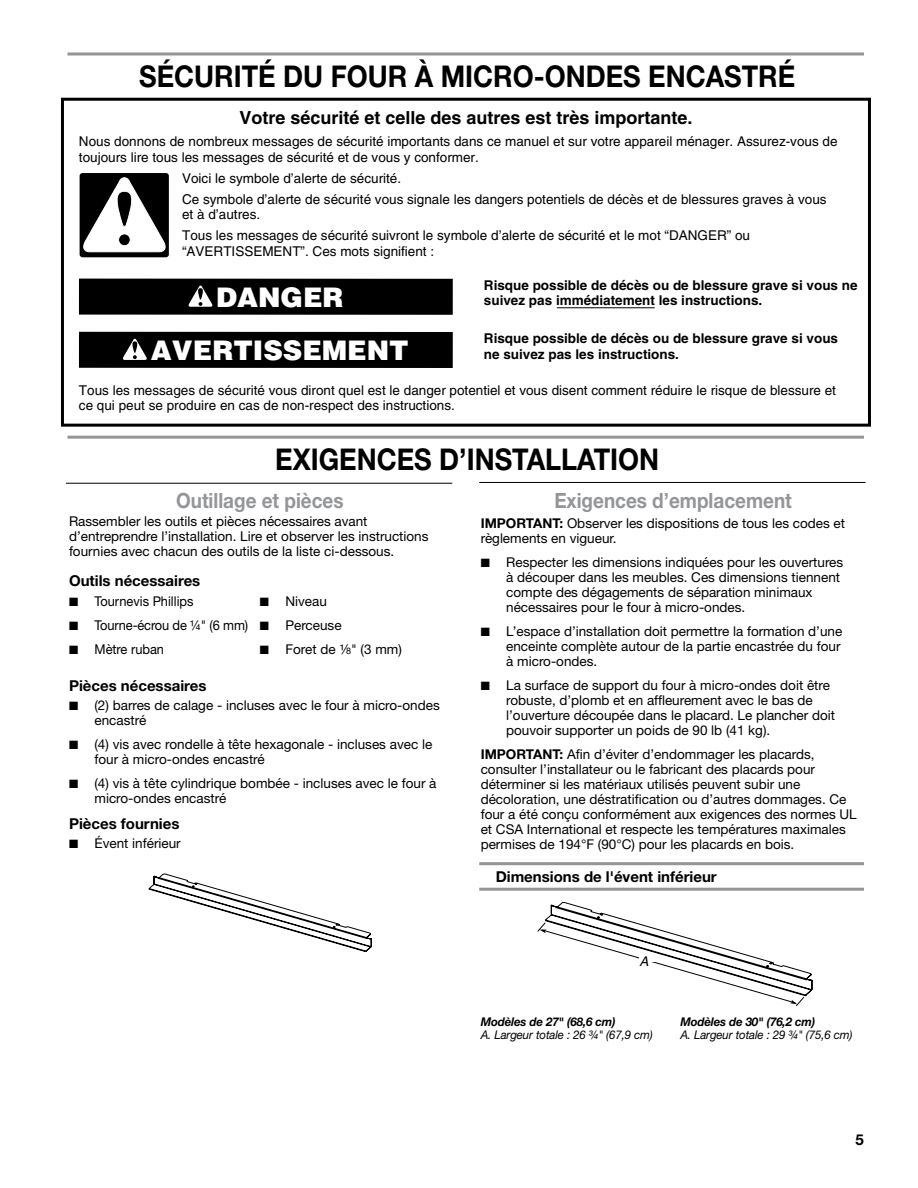
<style>
.page{position:relative;width:918px;height:1188px;background:#fff}
.page>*{position:absolute;margin:0;border:0;box-sizing:border-box;transform-origin:0 0}
.t1{font:700 30px "Helvetica Neue LT Std";color:#000;scale:.9 1}
.t2{font:900 27px "Helvetica";color:#fff}
.t3{font:700 21px "Helvetica Neue LT Std";color:#939598;scale:.9 1}
.t4{font:700 18px "Helvetica";color:#000}
.t5{font:700 15px "Helvetica Neue LT Std";color:#000}
.t6{font:700 15px "Helvetica Neue LT Std";color:#000}
.t7{font:13.5px/15px "Helvetica Neue LT Std";color:#000}
.t8{font:13.5px/15.8px "Helvetica";color:#000}
.t9{font:700 13.5px/15.8px "Helvetica";color:#000}
.t10{font:13.5px "Helvetica Neue LT Std";color:#000;scale:.95 1}
.t11{font:italic 13.5px "Helvetica";color:#000}
.t12{font:italic 12px "Helvetica Neue LT Std";letter-spacing:-.01em;color:#000;scale:.96 1}
.t13{font:italic 700 12px "Helvetica Neue LT Std";letter-spacing:-.01em;color:#000;scale:.96 1}
.s1{font-weight:700}
.s2{font-size:9px}
</style>
<div class="page">
<svg style="left:330px;top:97px;width:206px;height:1px"></svg>
<svg style="left:68px;top:52px;width:796px;height:4px;background:#adafb1"></svg>
<svg style="left:474px;top:435px;width:186px;height:1px"></svg>
<hr style="left:68px;top:436px;width:796px;height:3px;background:#939598">
<hr style="left:66px;top:483px;width:386px;height:1px;background:#000">
<hr style="left:479px;top:482px;width:387px;height:1px;background:#000">
<hr style="left:479px;top:862px;width:385px;height:3px;background:#939598">
<hr style="left:479px;top:888px;width:385px;height:3px;background:#939598">
<hr style="left:557px;top:307px;width:98px;height:1px;background:#000">
<div style="left:61px;top:98px;width:810px;height:329px;border:3px solid #000"></div>
<svg style="left:81px;top:174px;width:87px;height:82px"></svg>
<div style="left:80px;top:173px;width:89px;height:84px;border:3px solid #000;border-radius:2px"></div>
<svg style="left:81px;top:178px;width:87px;height:74px"></svg>
<div style="left:79px;top:332px;width:374px;height:36px;background:#000"></div>
<div style="left:79px;top:279px;width:374px;height:36px;background:#000"></div>
<svg style="left:188px;top:285px;width:25px;height:22px"></svg>
<svg style="left:123px;top:339px;width:24px;height:21px"></svg>
<svg style="left:149px;top:874px;width:223px;height:78px"></svg>
<svg style="left:538px;top:902px;width:275px;height:104px"></svg>
<div style="left:639px;top:954px;width:18px;height:7px;background:#fff"></div>
<h1 class="t1" style="left:139px;top:58px;width:730px">SÉCURITÉ DU FOUR À MICRO-ONDES ENCASTRÉ</h1>
<h3 class="t4" style="left:239px;top:107px;width:455px">Votre sécurité et celle des autres est très importante.</h3>
<p class="t8" style="left:79px;top:134px;width:760px">Nous donnons de nombreux messages de sécurité importants dans ce manuel et sur votre appareil ménager. Assurez-vous de toujours lire tous les messages de sécurité et de vous y conformer.</p>
<p class="t8" style="left:182px;top:167px;width:646px;line-height:21px">Voici le symbole d’alerte de sécurité.<br>Ce symbole d’alerte de sécurité vous signale les dangers potentiels de décès et de blessures graves à vous</p>
<p class="t8" style="left:182px;top:204px;width:569px;line-height:21px">et à d’autres.<br>Tous les messages de sécurité suivront le symbole d’alerte de sécurité et le mot “DANGER” ou</p>
<p class="t8" style="left:182px;top:244px;width:254px">“AVERTISSEMENT”. Ces mots signifient :</p>
<p class="t9" style="left:484px;top:277px;width:375px">Risque possible de décès ou de blessure grave si vous ne suivez pas immédiatement les instructions.</p>
<p class="t9" style="left:484px;top:330px;width:356px">Risque possible de décès ou de blessure grave si vous ne suivez pas les instructions.</p>
<p class="t8" style="left:79px;top:382px;width:759px">Tous les messages de sécurité vous diront quel est le danger potentiel et vous disent comment réduire le risque de blessure et ce qui peut se produire en cas de non-respect des instructions.</p>
<h2 class="t2" style="left:216px;top:279px;width:129px">DANGER</h2>
<h2 class="t2" style="left:151px;top:333px;width:259px">AVERTISSEMENT</h2>
<h1 class="t1" style="left:275px;top:441px;width:428px">EXIGENCES D’INSTALLATION</h1>
<h3 class="t3" style="left:176px;top:488px;width:188px">Outillage et pièces</h3>
<h3 class="t3" style="left:554px;top:488px;width:265px">Exigences d’emplacement</h3>
<p class="t7" style="left:69px;top:514px;width:361px">Rassembler les outils et pièces nécessaires avant d’entreprendre l’installation. Lire et observer les instructions fournies avec chacun des outils de la liste ci-dessous.</p>
<p class="t7" style="left:481px;top:515px;width:366px"><span class="s1">IMPORTANT:</span> Observer les dispositions de tous les codes et règlements en vigueur.</p>
<p class="t7" style="left:506px;top:554px;width:339px;text-indent:-25px">■ Respecter les dimensions indiquées pour les ouvertures à découper dans les meubles. Ces dimensions tiennent compte des dégagements de séparation minimaux nécessaires pour le four à micro-ondes.</p>
<p class="t7" style="left:506px;top:623px;width:338px;text-indent:-25px">■ L’espace d’installation doit permettre la formation d’une enceinte complète autour de la partie encastrée du four à micro-ondes.</p>
<p class="t7" style="left:506px;top:677px;width:330px;text-indent:-25px">■ La surface de support du four à micro-ondes doit être robuste, d’plomb et en affleurement avec le bas de l’ouverture découpée dans le placard. Le plancher doit pouvoir supporter un poids de 90 lb (41 kg).</p>
<p class="t7" style="left:481px;top:746px;width:378px"><span class="s1">IMPORTANT:</span> Afin d’éviter d’endommager les placards, consulter l’installateur ou le fabricant des placards pour déterminer si les matériaux utilisés peuvent subir une décoloration, une déstratification ou d’autres dommages. Ce four a été conçu conformément aux exigences des normes UL et CSA International et respecte les températures maximales permises de 194°F (90°C) pour les placards en bois.</p>
<p class="t5" style="left:69px;top:571px;width:133px">Outils nécessaires</p>
<p class="t10" style="left:69px;top:593px;width:133px">■ Tournevis Phillips</p>
<p class="t10" style="left:69px;top:617px;width:190px">■ Tourne-écrou de ¼" (6 mm)</p>
<p class="t10" style="left:69px;top:641px;width:102px">■ Mètre ruban</p>
<p class="t7" style="left:260px;top:593px;width:68px">■ Niveau</p>
<p class="t7" style="left:260px;top:617px;width:83px">■ Perceuse</p>
<p class="t7" style="left:260px;top:641px;width:144px">■ Foret de ¹⁄<span class="s2">8</span>" (3 mm)</p>
<p class="t5" style="left:69px;top:676px;width:139px">Pièces nécessaires</p>
<p class="t7" style="left:94px;top:698px;width:347px;text-indent:-25px">■ (2) barres de calage - incluses avec le four à micro-ondes encastré</p>
<p class="t7" style="left:94px;top:737px;width:339px;text-indent:-25px">■ (4) vis avec rondelle à tête hexagonale - incluses avec le four à micro-ondes encastré</p>
<p class="t7" style="left:94px;top:776px;width:344px;text-indent:-25px">■ (4) vis à tête cylindrique bombée - incluses avec le four à micro-ondes encastré</p>
<p class="t5" style="left:69px;top:814px;width:112px">Pièces fournies</p>
<p class="t7" style="left:69px;top:836px;width:113px">■ Évent inférieur</p>
<p class="t5" style="left:496px;top:867px;width:223px">Dimensions de l'évent inférieur</p>
<p class="t11" style="left:639px;top:954px;width:11px">A</p>
<p class="t13" style="left:481px;top:1014px;width:142px">Modèles de 27" (68,6 cm)</p>
<p class="t12" style="left:481px;top:1028px;width:181px">A. Largeur totale : 26 ¾" (67,9 cm)</p>
<p class="t13" style="left:680px;top:1014px;width:142px">Modèles de 30" (76,2 cm)</p>
<p class="t12" style="left:680px;top:1028px;width:181px">A. Largeur totale : 29 ¾" (75,6 cm)</p>
<p class="t6" style="left:856px;top:1130px;width:10px">5</p>
</div>
